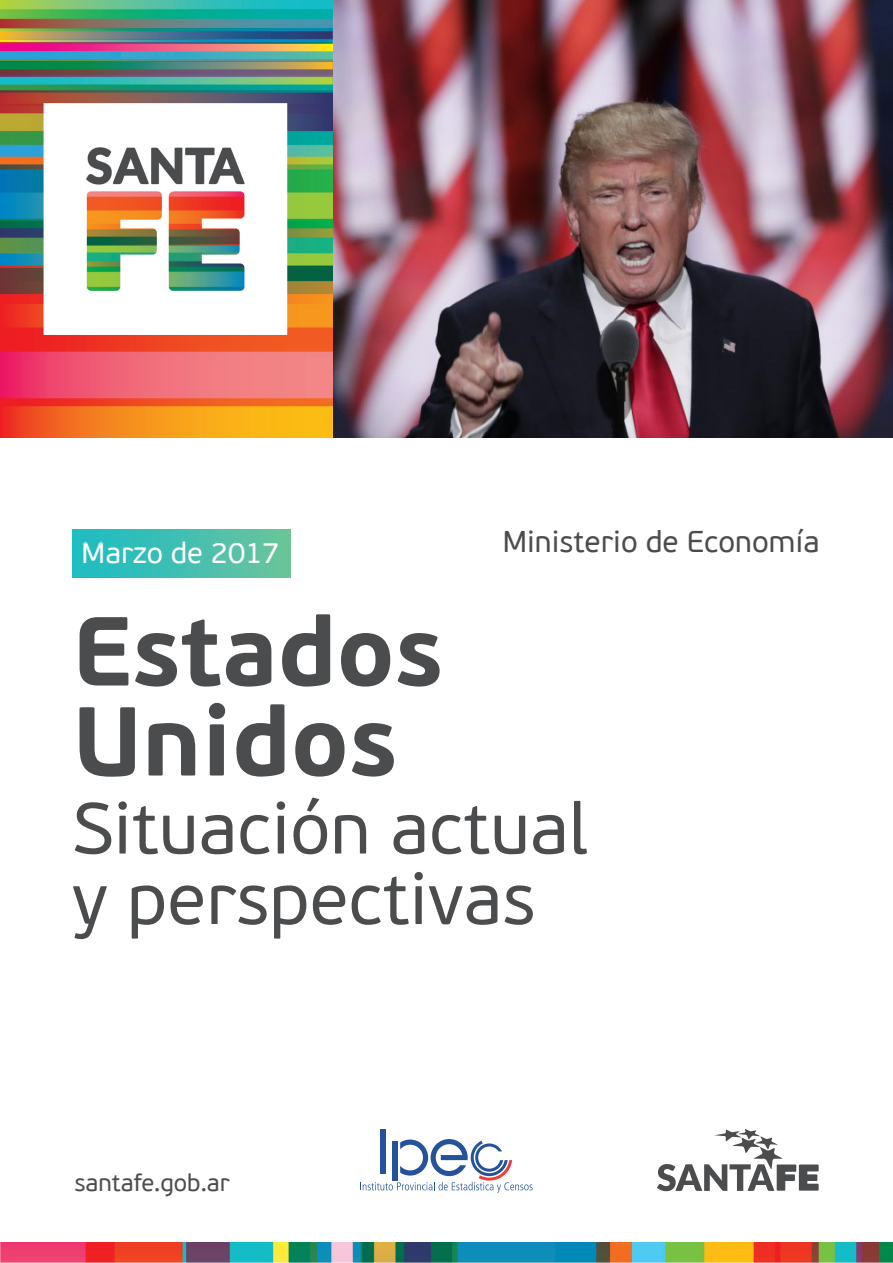
<style>
.page{position:relative;width:893px;height:1263px;background:#fff}
.page>*{position:absolute;margin:0;border:0;box-sizing:border-box;transform-origin:0 0}
.Body_Text{font:700 97.5px "PF Beau Sans Pro";color:#4b4c4d}
.Body_Text-2{font:72px "PF Beau Sans Pro";color:#4b4c4d}
.t1{font:30px "PF Beau Sans Pro";color:#4b4c4d}
.Body_Text-3{font:29.25px "PF Beau Sans Pro";color:#fff}
.t2{font:24px "PF Beau Sans Pro";color:#4b4c4d}
</style>
<div class="page">
<div style="left:72px;top:530px;width:218px;height:47px;background:linear-gradient(to right,#19bcc6,#6bc39b)"></div>
<img style="left:0;top:1242px;width:893px;height:21px">
<img style="left:0;top:0;width:893px;height:438px">
<svg style="left:657px;top:1129px;width:162px;height:62px"></svg>
<div style="left:380px;top:1129px;width:5px;height:45px;background:#24529b"></div>
<svg style="left:360px;top:1139px;width:173px;height:54px"></svg>
<p class="Body_Text-3" style="left:82px;top:536px;width:200px">Marzo de 2017</p>
<p class="t1" style="left:503px;top:525px;width:318px">Ministerio de Economía</p>
<p class="Body_Text" style="left:72px;top:591px;width:372px">Estados</p>
<p class="Body_Text" style="left:72px;top:681px;width:327px">Unidos</p>
<p class="Body_Text-2" style="left:72px;top:787px;width:517px">Situación actual</p>
<p class="Body_Text-2" style="left:72px;top:858px;width:465px">y perspectivas</p>
<p class="t2" style="left:74px;top:1168px;width:157px">santafe.gob.ar</p>
</div>
